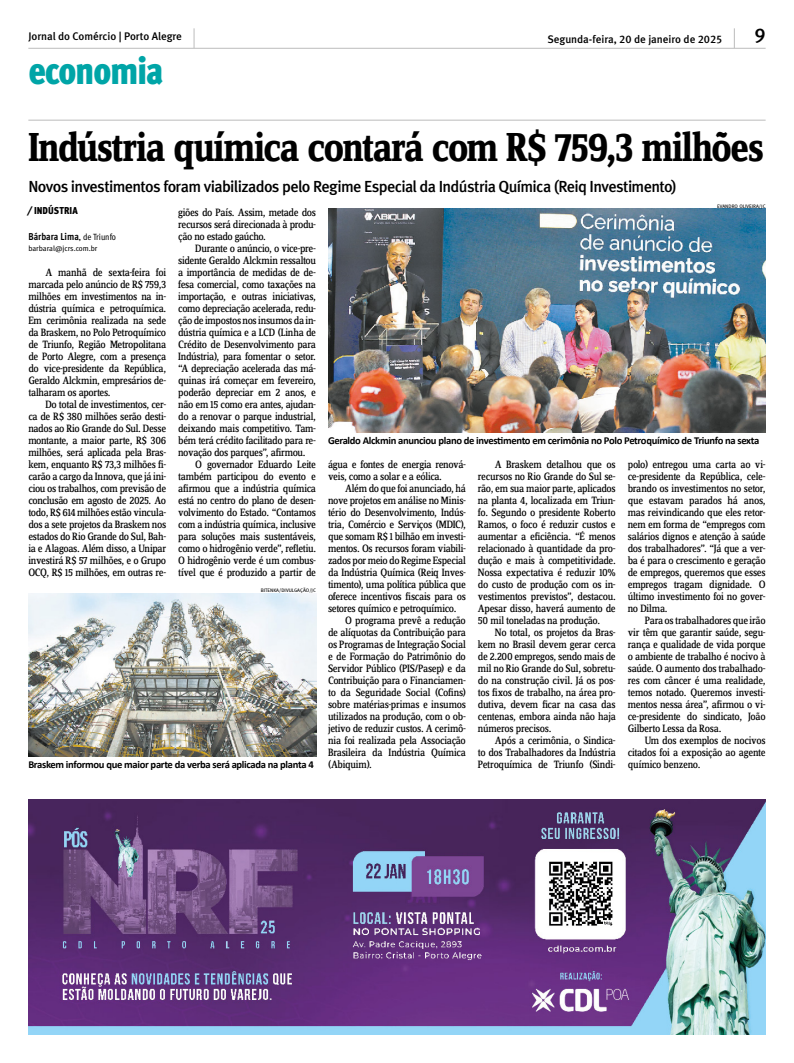
<style>
.page{position:relative;width:794px;height:1063px;background:#fff}
.page>*{position:absolute;margin:0;border:0;box-sizing:border-box;transform-origin:0 0}
.Abre{font:700 42px "Zine Serif Dis";letter-spacing:-.035em;color:#000;scale:.93 1}
.t1{font:38px "Meta Cond Black LF";letter-spacing:-.035em;color:#00a5a7}
.t2{font:19.9px "Meta Medium LF";color:#000}
.Linha_de_apoio{font:16px "Meta Medium LF";letter-spacing:-.04em;color:#000}
.TEXTO{font:11px/12px "Zine Serif Dis";letter-spacing:-.03em;color:#000;text-align:justify}
.Cabeçalho{font:11px "Meta Medium LF";color:#000}
.Legenda{font:700 10.6px "Calibri";letter-spacing:-.03em;color:#000}
.Assinatura{font:10px "Meta Cond Bold LF";color:#000}
.t3{font:10px "Meta Cond Black LF";letter-spacing:.005em;color:#000}
.E-mail{font:7.7px "Meta Cond Book LF";color:#000;scale:1.11 1}
.Crédito{font:5px "Meta Book Caps";color:#000}
.s1{font-family:"Meta Cond Book LF";font-size:9px}
</style>
<div class="page">
<hr style="left:28px;top:120px;width:737px;height:1px;background:#bcbcbc">
<hr style="left:28px;top:48px;width:737px;height:1px;background:#bcbcbc">
<svg style="left:734px;top:28px;width:1px;height:20px"></svg>
<svg style="left:194px;top:28px;width:1px;height:20px"></svg>
<img style="left:328px;top:209px;width:437px;height:223px">
<img style="left:28px;top:593px;width:288px;height:163px">
<img style="left:28px;top:799px;width:737px;height:236px">
<p class="Cabeçalho" style="left:28px;top:30px;width:155px">Jornal do Comércio | Porto Alegre</p>
<p class="t2" style="left:754px;top:24px;width:13px">9</p>
<h2 class="t1" style="left:28px;top:48px;width:137px">economia</h2>
<p class="Cabeçalho" style="left:547px;top:32px;width:176px">Segunda-feira, 20 de janeiro de 2025</p>
<p class="Abre" style="left:28px;top:126px;width:792px">Indústria química contará com R$ 759,3 milhões</p>
<p class="Linha_de_apoio" style="left:28px;top:177px;width:649px">Novos investimentos foram viabilizados pelo Regime Especial da Indústria Química (Reiq Investimento)</p>
<p class="Crédito" style="left:717px;top:203px;width:50px">EVANDRO OLIVEIRA/JC</p>
<p class="t3" style="left:28px;top:205px;width:51px">⁄ INDÚSTRIA</p>
<p class="TEXTO" style="left:178px;top:207px;width:139px">giões do País. Assim, metade dos recursos será direcionada à produ&shy;ção no estado gaúcho.</p>
<p class="TEXTO" style="left:178px;top:243px;width:139px;text-indent:17px">Durante o anúncio, o vice-pre&shy;sidente Geraldo Alckmin ressaltou a importância de medidas de de&shy;fesa comercial, como taxações na importação, e outras iniciativas, como depreciação acelerada, redu&shy;ção de impostos nos insumos da in&shy;dústria química e a LCD (Linha de Crédito de Desenvolvimento para Indústria), para fomentar o setor. “A depreciação acelerada das má&shy;quinas irá começar em fevereiro, poderão depreciar em 2 anos, e não em 15 como era antes, ajudan&shy;do a renovar o parque industrial, deixando mais competitivo. Tam&shy;bém terá crédito facilitado para re&shy;novação dos parques”, afirmou.</p>
<p class="TEXTO" style="left:178px;top:459px;width:139px;text-indent:17px">O governador Eduardo Leite também participou do evento e afirmou que a indústria química está no centro do plano de desen&shy;volvimento do Estado. “Contamos com a indústria química, inclusive para soluções mais sustentáveis, como o hidrogênio verde”, refletiu.<br>O hidrogênio verde é um combus&shy;tível que é produzido a partir de</p>
<p class="Assinatura" style="left:28px;top:230px;width:89px">Bárbara Lima<span class="s1">, de Triunfo</span></p>
<p class="E-mail" style="left:28px;top:244px;width:64px">barbaral@jcrs.com.br</p>
<p class="TEXTO" style="left:28px;top:267px;width:139px;text-indent:17px">A manhã de sexta-feira foi marcada pelo anúncio de R$ 759,3 milhões em investimentos na in&shy;dústria química e petroquímica.<br>Em cerimônia realizada na sede da Braskem, no Polo Petroquímico de Triunfo, Região Metropolitana de Porto Alegre, com a presença do vice-presidente da República, Geraldo Alckmin, empresários de&shy;talharam os aportes.</p>
<p class="TEXTO" style="left:28px;top:399px;width:139px;text-indent:17px">Do total de investimentos, cer&shy;ca de R$ 380 milhões serão desti&shy;nados ao Rio Grande do Sul. Desse montante, a maior parte, R$ 306 milhões, será aplicada pela Bras&shy;kem, enquanto R$ 73,3 milhões fi&shy;carão a cargo da Innova, que já ini&shy;ciou os trabalhos, com previsão de conclusão em agosto de 2025. Ao todo, R$ 614 milhões estão vincula&shy;dos a sete projetos da Braskem nos estados do Rio Grande do Sul, Bah&shy;ia e Alagoas. Além disso, a Unipar investirá R$ 57 milhões, e o Grupo OCQ, R$ 15 milhões, em outras re-</p>
<p class="Legenda" style="left:328px;top:433px;width:433px">Geraldo Alckmin anunciou plano de investimento em cerimônia no Polo Petroquímico de Triunfo na sexta</p>
<p class="TEXTO" style="left:628px;top:459px;width:139px">polo) entregou uma carta ao vi&shy;ce-presidente da República, cele&shy;brando os investimentos no setor, que estavam parados há anos, mas reivindicando que eles retor&shy;nem em forma de “empregos com salários dignos e atenção à saúde dos trabalhadores”. “Já que a ver&shy;ba é para o crescimento e geração de empregos, queremos que esses empregos tragam dignidade. O último investimento foi no gover&shy;no Dilma.</p>
<p class="TEXTO" style="left:628px;top:615px;width:139px;text-indent:17px">Para os trabalhadores que irão vir têm que garantir saúde, segu&shy;rança e qualidade de vida porque o ambiente de trabalho é nocivo à saúde. O aumento dos trabalhado&shy;res com câncer é uma realidade, temos notado. Queremos investi&shy;mentos nessa área”, afirmou o vi&shy;ce-presidente do sindicato, João Gilberto Lessa da Rosa.</p>
<p class="TEXTO" style="left:628px;top:735px;width:139px;text-align:right">Um dos exemplos de nocivos citados foi a exposição ao agente</p>
<p class="TEXTO" style="left:328px;top:459px;width:139px">água e fontes de energia renová&shy;veis, como a solar e a eólica.</p>
<p class="TEXTO" style="left:328px;top:483px;width:139px;text-indent:17px">Além do que foi anunciado, há nove projetos em análise no Minis&shy;tério do Desenvolvimento, Indús&shy;tria, Comércio e Serviços (MDIC), que somam R$ 1 bilhão em investi&shy;mentos. Os recursos foram viabili&shy;zados por meio do Regime Especial da Indústria Química (Reiq Inves&shy;timento), uma política pública que oferece incentivos fiscais para os setores químico e petroquímico.</p>
<p class="TEXTO" style="left:328px;top:615px;width:139px;text-indent:17px">O programa prevê a redução de alíquotas da Contribuição para os Programas de Integração Social e de Formação do Patrimônio do Servidor Público (PIS/Pasep) e da Contribuição para o Financiamen&shy;to da Seguridade Social (Cofins) sobre matérias-primas e insumos utilizados na produção, com o ob&shy;jetivo de reduzir custos. A cerimô&shy;nia foi realizada pela Associação Brasileira da Indústria Química (Abiquim).</p>
<p class="TEXTO" style="left:478px;top:459px;width:139px;text-indent:17px">A Braskem detalhou que os recursos no Rio Grande do Sul se&shy;rão, em sua maior parte, aplicados na planta 4, localizada em Triun&shy;fo. Segundo o presidente Roberto Ramos, o foco é reduzir custos e aumentar a eficiência. “É menos relacionado à quantidade da pro&shy;dução e mais à competitividade.<br>Nossa expectativa é reduzir 10% do custo de produção com os in&shy;vestimentos previstos”, destacou.<br>Apesar disso, haverá aumento de 50 mil toneladas na produção.</p>
<p class="TEXTO" style="left:478px;top:627px;width:139px;text-indent:17px">No total, os projetos da Bras&shy;kem no Brasil devem gerar cerca de 2.200 empregos, sendo mais de mil no Rio Grande do Sul, sobretu&shy;do na construção civil. Já os pos&shy;tos fixos de trabalho, na área pro&shy;dutiva, devem ficar na casa das centenas, embora ainda não haja números precisos.</p>
<p class="TEXTO" style="left:478px;top:735px;width:139px;text-indent:17px">Após a cerimônia, o Sindica&shy;to dos Trabalhadores da Indústria Petroquímica de Triunfo (Sindi-</p>
<p class="Crédito" style="left:261px;top:588px;width:57px">BITENKA/DIVULGAÇÃO/JC</p>
<p class="Legenda" style="left:28px;top:757px;width:287px">Braskem informou que maior parte da verba será aplicada na planta 4</p>
<p class="TEXTO" style="left:628px;top:759px;width:74px">químico benzeno.</p>
</div>
